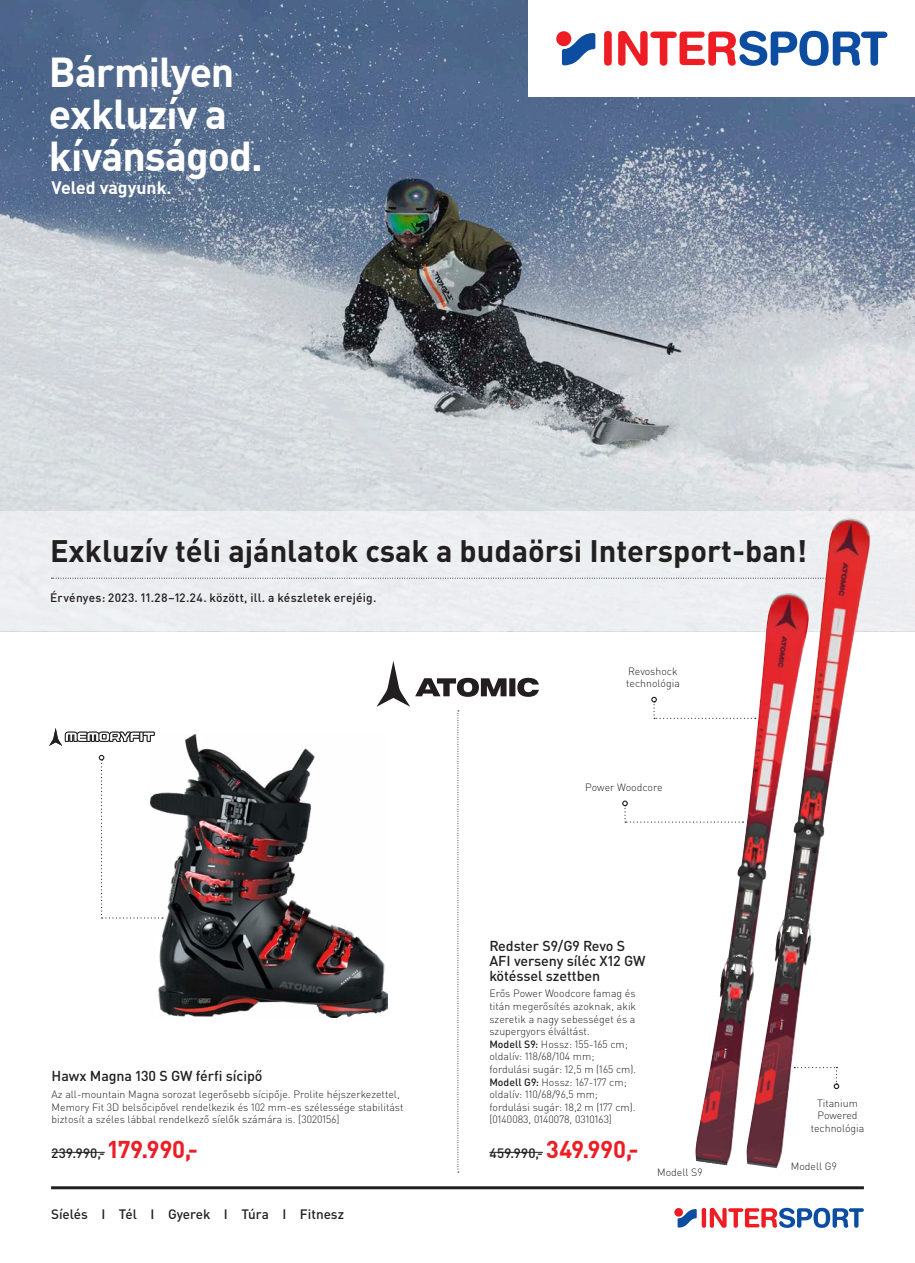
<style>
.page{position:relative;width:915px;height:1263px;background:#fff}
.page>*{position:absolute;margin:0;border:0;box-sizing:border-box;transform-origin:0 0}
.t1{font:700 40.95px/42.3px "FFDIN Profor IIC";letter-spacing:-.025em;color:#fff}
.t2{font:700 30.75px "DIN Pro";color:#231f20}
.t3{font:700 17.7px "FFDIN Profor IIC";color:#fff}
.TI_1_Produktbezeichn{font:500 14.25px/15px "DIN Pro";letter-spacing:-.005em;color:#231f20}
.Preis_S_faerbig{font:500 13.5px "DIN Pro";color:#231f20}
.t4{font:500 12px "FFDIN Profor IIC";letter-spacing:.015em;color:#231f20}
.TI_2_Text{font:300 10.5px/12.6px "DIN Pro";color:#231f20}
.TI_3_Artikelnummer{font:300 10.5px "DIN Pro";color:#231f20}
.s1{font-weight:700;font-size:24px;color:#ee1d23}
.s2{font-weight:500}
</style>
<div class="page">
<img style="left:0;top:0;width:914px;height:511px">
<svg style="left:701px;top:1208px;width:4px;height:20px"></svg>
<svg style="left:709px;top:1208px;width:154px;height:20px"></svg>
<div style="left:674px;top:1208px;width:8px;height:8px;background:#ee1d23;border-radius:50%"></div>
<svg style="left:677px;top:1209px;width:19px;height:18px"></svg>
<hr style="left:51px;top:1186px;width:812px;height:3px;background:#231f20">
<div style="left:528px;top:0;width:386px;height:97px;background:#fff"></div>
<div style="left:604px;top:31px;width:7px;height:35px;background:#ee1d23;border-radius:4px"></div>
<svg style="left:618px;top:31px;width:269px;height:35px"></svg>
<svg style="left:556px;top:31px;width:15px;height:15px"></svg>
<svg style="left:561px;top:33px;width:34px;height:32px"></svg>
<div style="left:0;top:511px;width:914px;height:120px;background:#eceef0"></div>
<svg style="left:51px;top:578px;width:695px;height:1px"></svg>
<img style="left:151px;top:735px;width:225px;height:282px">
<hr style="left:52px;top:1152px;width:53px;height:1px;background:#231f20">
<img style="left:694px;top:631px;width:52px;height:534px">
<hr style="left:489px;top:1152px;width:53px;height:1px;background:#231f20">
<svg style="left:376px;top:661px;width:162px;height:512px"></svg>
<img style="left:746px;top:518px;width:124px;height:650px">
<svg style="left:651px;top:697px;width:104px;height:22px"></svg>
<svg style="left:622px;top:800px;width:121px;height:23px"></svg>
<svg style="left:99px;top:755px;width:64px;height:163px"></svg>
<svg style="left:49px;top:728px;width:106px;height:18px"></svg>
<svg style="left:794px;top:1067px;width:45px;height:22px"></svg>
<p class="t1" style="left:49px;top:48px;width:215px">Bármilyen exkluzív a kívánságod.</p>
<p class="t3" style="left:51px;top:174px;width:122px">Veled vagyunk.</p>
<p class="t2" style="left:50px;top:525px;width:758px">Exkluzív téli ajánlatok csak a budaörsi Intersport-ban!</p>
<p class="t4" style="left:50px;top:589px;width:328px">Érvényes: 2023. 11.28–12.24. között, ill. a készletek erejéig.</p>
<p class="TI_2_Text" style="left:626px;top:664px;width:55px">Revoshock technológia</p>
<p class="TI_1_Produktbezeichn" style="left:52px;top:1067px;width:212px">Hawx Magna 130 S GW férfi sícipő</p>
<p class="TI_2_Text" style="left:52px;top:1087px;width:353px">Az all-mountain Magna sorozat legerősebb sícipője. Prolite héjszerkezettel,<br>Memory Fit 3D belsőcipővel rendelkezik és 102 mm-es szélessége stabilitást biztosít a széles lábbal rendelkező síelők számára is. [3020156]</p>
<p class="Preis_S_faerbig" style="left:52px;top:1142px;width:148px">239.990,- <span class="s1">179.990,-</span></p>
<p class="Preis_S_faerbig" style="left:51px;top:1203px;width:294px">Síelés I Tél I Gyerek I Túra I Fitnesz</p>
<p class="TI_2_Text" style="left:585px;top:780px;width:79px">Power Woodcore</p>
<p class="TI_1_Produktbezeichn" style="left:489px;top:936px;width:157px">Redster S9/G9 Revo S<br>AFI verseny síléc X12 GW kötéssel szettben</p>
<p class="TI_2_Text" style="left:489px;top:986px;width:148px">Erős Power Woodcore famag és titán megerősítés azoknak, akik szeretik a nagy sebességet és a szupergyors élváltást.<br><span class="s2">Modell S9:</span> Hossz: 155-165 cm; oldalív: 118/68/104 mm; fordulási sugár: 12,5 m (165 cm).<br><span class="s2">Modell G9:</span> Hossz: 167-177 cm; oldalív: 110/68/96,5 mm; fordulási sugár: 18,2 m (177 cm).</p>
<p class="TI_3_Artikelnummer" style="left:489px;top:1111px;width:124px">[0140083, 0140078, 0310163]</p>
<p class="Preis_S_faerbig" style="left:489px;top:1142px;width:151px">459.990,- <span class="s1">349.990,-</span></p>
<p class="TI_2_Text" style="left:657px;top:1165px;width:47px">Modell S9</p>
<p class="TI_2_Text" style="left:810px;top:1095px;width:55px;text-align:center">Titanium<br>Powered technológia</p>
<p class="TI_2_Text" style="left:790px;top:1159px;width:47px">Modell G9</p>
</div>
